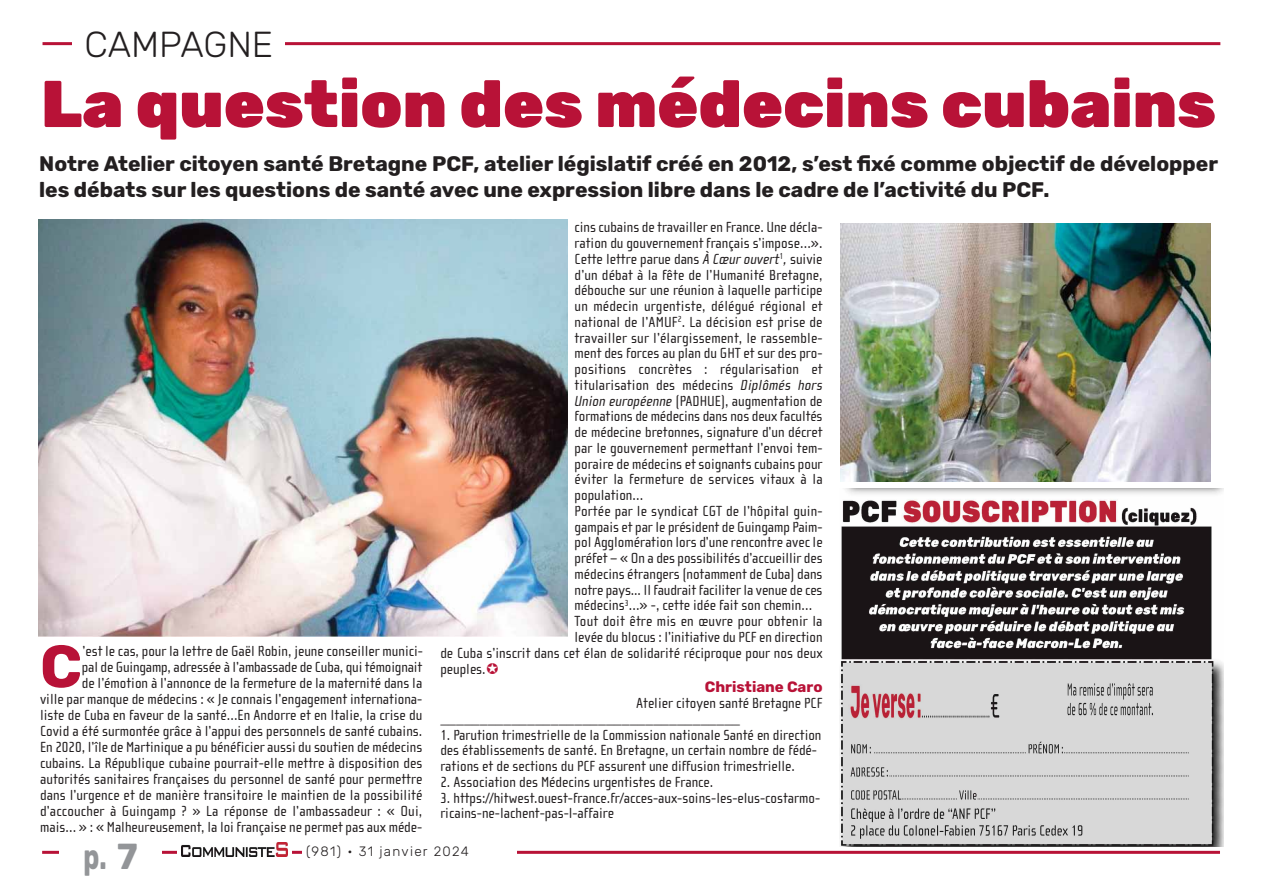
<style>
.page{position:relative;width:1263px;height:893px;background:#fff}
.page>*{position:absolute;margin:0;border:0;box-sizing:border-box;transform-origin:0 0}
.t1{font:900 66px "Rubik";color:#b81237}
.t2{font:700 59.4px "Rubik";color:#b81237}
.t3{font:300 36px "Rubik";color:#231f20}
.t4{font:700 36px "Rubik";color:#939598;scale:.7 1}
.t5{font:700 21px/25.7px "Rubik";color:#231f20}
.t6{font:15px/16px "Cholla Sans";color:#231f20}
.t7{font:700 15px "Rubik";color:#b81237}
.t8{font:300 13.5px "Rubik";letter-spacing:.095em;color:#231f20}
.s1{font-style:italic}
</style>
<div class="page">
<hr style="left:42px;top:851px;width:1178px;height:3px;background:#b81237">
<hr style="left:43px;top:42px;width:1177px;height:3px;background:#b81237">
<div style="left:302px;top:843px;width:215px;height:17px;background:#fff"></div>
<div style="left:60px;top:835px;width:102px;height:46px;background:#fff"></div>
<div style="left:177px;top:842px;width:114px;height:19px;background:#fff"></div>
<img style="left:182px;top:843px;width:105px;height:14px">
<div style="left:73px;top:23px;width:212px;height:51px;background:#fff"></div>
<img style="left:38px;top:219px;width:529px;height:418px">
<img style="left:840px;top:488px;width:383px;height:358px">
<img style="left:840px;top:223px;width:370px;height:259px">
<h3 class="t3" style="left:84px;top:23px;width:190px">CAMPAGNE</h3>
<h1 class="t1" style="left:41px;top:65px;width:1176px">La question des médecins cubains</h1>
<h3 class="t5" style="left:39px;top:151px;width:1180px">Notre Atelier citoyen santé Bretagne PCF, atelier législatif créé en 2012, s’est fixé comme objectif de développer les débats sur les questions de santé avec une expression libre dans le cadre de l’activité du PCF.</h3>
<h2 class="t2" style="left:40px;top:632px;width:43px">C</h2>
<p class="t6" style="left:40px;top:644px;width:384px;text-align:right">’est le cas, pour la lettre de Gaël Robin, jeune conseiller munici-<br>pal de Guingamp, adressée à l’ambassade de Cuba, qui témoignait<br>de l’émotion à l’annonce de la fermeture de la maternité dans la<br>ville par manque de médecins : « Je connais l’engagement internationa&shy;liste de Cuba en faveur de la santé…En Andorre et en Italie, la crise du Covid a été surmontée grâce à l’appui des personnels de santé cubains.<br>En 2020, l’île de Martinique a pu bénéficier aussi du soutien de médecins cubains. La République cubaine pourrait-elle mettre à disposition des autorités sanitaires françaises du personnel de santé pour permettre dans l’urgence et de manière transitoire le maintien de la possibilité d’accoucher à Guingamp ? » La réponse de l’ambassadeur : « Oui, mais… » : « Malheureusement, la loi française ne permet pas aux méde-</p>
<p class="t6" style="left:575px;top:221px;width:249px">cins cubains de travailler en France. Une décla-</p>
<p class="t6" style="left:575px;top:237px;width:249px">ration du gouvernement français s’impose…».</p>
<p class="t6" style="left:575px;top:252px;width:250px">Cette lettre parue dans <span class="s1">À Cœur ouvert</span><sup>1</sup><span class="s1">,</span> suivie</p>
<p class="t6" style="left:575px;top:268px;width:250px">d’un débat à la fête de l’Humanité Bretagne,</p>
<p class="t6" style="left:575px;top:284px;width:249px">débouche sur une réunion à laquelle participe</p>
<p class="t6" style="left:575px;top:300px;width:250px">un médecin urgentiste, délégué régional et</p>
<p class="t6" style="left:575px;top:315px;width:249px">national de l’AMUF<sup>2</sup>. La décision est prise de</p>
<p class="t6" style="left:575px;top:331px;width:250px">travailler sur l’élargissement, le rassemble-</p>
<p class="t6" style="left:575px;top:347px;width:250px">ment des forces au plan du GHT et sur des pro-</p>
<p class="t6" style="left:575px;top:363px;width:249px">positions concrètes : régularisation et</p>
<p class="t6" style="left:575px;top:378px;width:250px">titularisation des médecins <span class="s1">Diplômés hors</span></p>
<p class="t6" style="left:575px;top:394px;width:249px"><span class="s1">Union européenne</span> (PADHUE), augmentation de</p>
<p class="t6" style="left:575px;top:410px;width:249px">formations de médecins dans nos deux facultés</p>
<p class="t6" style="left:575px;top:426px;width:249px">de médecine bretonnes, signature d’un décret</p>
<p class="t6" style="left:575px;top:441px;width:250px">par le gouvernement permettant l’envoi tem-</p>
<p class="t6" style="left:575px;top:457px;width:249px">poraire de médecins et soignants cubains pour</p>
<p class="t6" style="left:575px;top:473px;width:250px">éviter la fermeture de services vitaux à la</p>
<p class="t6" style="left:575px;top:489px;width:70px">population…</p>
<p class="t6" style="left:575px;top:504px;width:249px">Portée par le syndicat CGT de l’hôpital guin-</p>
<p class="t6" style="left:575px;top:520px;width:250px">gampais et par le président de Guingamp Paim-</p>
<p class="t6" style="left:575px;top:536px;width:250px">pol Agglomération lors d’une rencontre avec le</p>
<p class="t6" style="left:575px;top:552px;width:250px">préfet – « On a des possibilités d’accueillir des</p>
<p class="t6" style="left:575px;top:567px;width:249px">médecins étrangers (notamment de Cuba) dans</p>
<p class="t6" style="left:575px;top:583px;width:249px">notre pays... Il faudrait faciliter la venue de ces</p>
<p class="t6" style="left:575px;top:599px;width:239px">médecins<sup>3</sup>…» -, cette idée fait son chemin…</p>
<p class="t6" style="left:575px;top:615px;width:249px">Tout doit être mis en œuvre pour obtenir la</p>
<p class="t6" style="left:575px;top:630px;width:249px">levée du blocus : l’initiative du PCF en direction</p>
<p class="t6" style="left:440px;top:646px;width:384px">de Cuba s’inscrit dans cet élan de solidarité réciproque pour nos deux</p>
<p class="t6" style="left:440px;top:662px;width:47px">peuples.</p>
<p class="t7" style="left:705px;top:678px;width:119px">Christiane Caro</p>
<p class="t6" style="left:440px;top:697px;width:384px;text-indent:196px">Atelier citoyen santé Bretagne PCF ______________________________________</p>
<p class="t6" style="left:440px;top:728px;width:383px">1. Parution trimestrielle de la Commission nationale Santé en direction des établissements de santé. En Bretagne, un certain nombre de fédé&shy;rations et de sections du PCF assurent une diffusion trimestrielle.</p>
<p class="t6" style="left:440px;top:775px;width:275px">2. Association des Médecins urgentistes de France.</p>
<p class="t6" style="left:440px;top:791px;width:381px">3. https://hitwest.ouest-france.fr/acces-aux-soins-les-elus-costarmo&shy;ricains-ne-lachent-pas-l-affaire</p>
<h3 class="t4" style="left:83px;top:835px;width:79px">p. 7</h3>
<p class="t8" style="left:306px;top:843px;width:164px">(981) • 31 janvier 2024</p>
</div>
